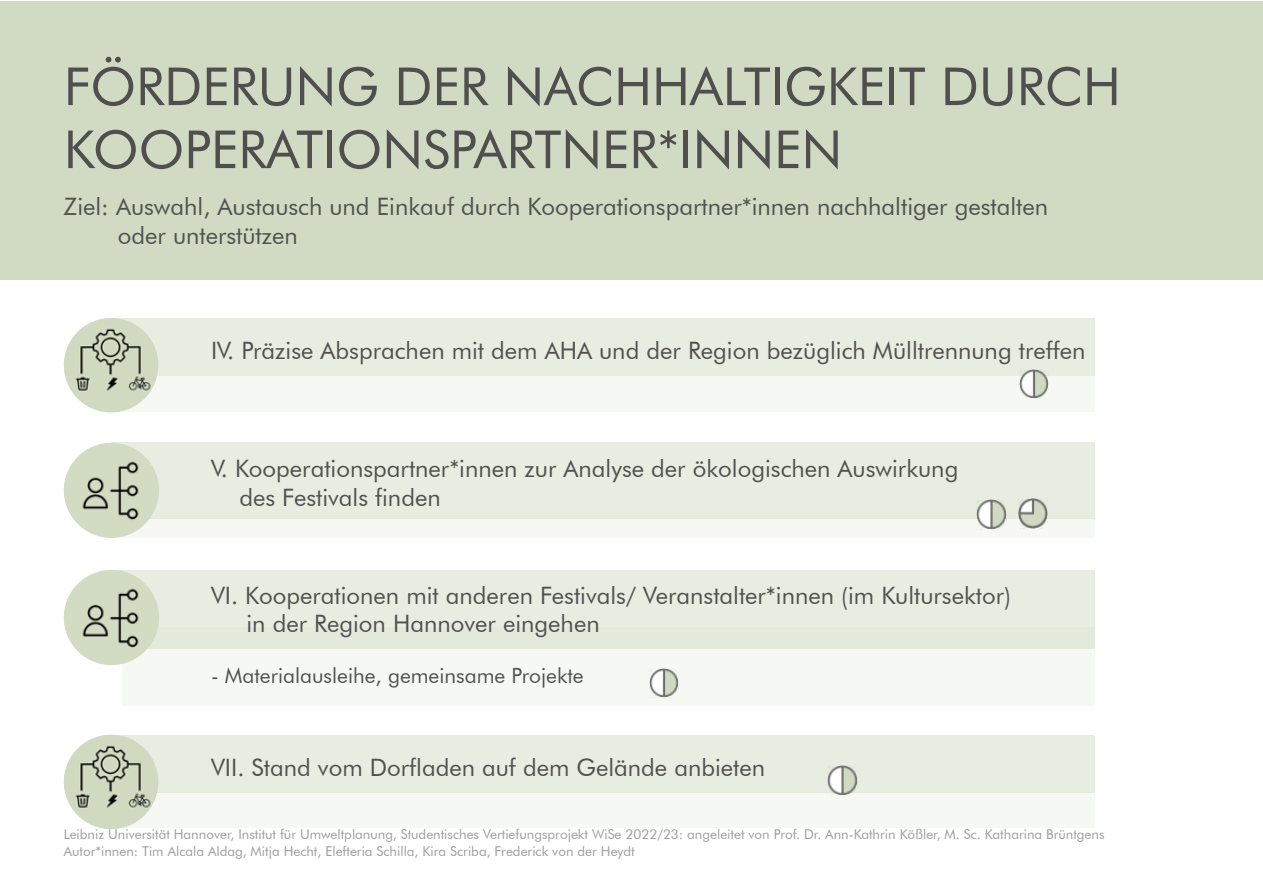
<style>
.page{position:relative;width:1263px;height:893px;background:#fff}
.page>*{position:absolute;margin:0;border:0;box-sizing:border-box;transform-origin:0 0}
.t1{font:52.5px/63px "Futura BT";color:#4f4f4f}
.t2{font:24px/28.8px "Futura BT";color:#515151}
.t3{font:21px "Futura BT";color:#515151}
.t4{font:13.5px/16.2px "Futura BT";color:#9d9d9d}
</style>
<div class="page">
<div style="left:111px;top:319px;width:983px;height:57px;background:#e8ede1"></div>
<div style="left:111px;top:442px;width:983px;height:77px;background:#e8ede1"></div>
<div style="left:111px;top:570px;width:983px;height:78px;background:#e8ede1"></div>
<div style="left:111px;top:735px;width:983px;height:57px;background:#e8ede1"></div>
<div style="left:122px;top:376px;width:972px;height:35px;background:#f5f8f3"></div>
<div style="left:122px;top:518px;width:972px;height:20px;background:#f5f8f3"></div>
<div style="left:122px;top:628px;width:972px;height:78px;background:linear-gradient(to bottom,#e6ebde,#fafdfa)"></div>
<div style="left:108px;top:793px;width:986px;height:35px;background:#f5f8f3"></div>
<div style="left:0;top:1px;width:1263px;height:279px;background:#d1dac2"></div>
<img style="left:64px;top:318px;width:94px;height:94px;border-radius:47px">
<img style="left:64px;top:735px;width:94px;height:94px;border-radius:47px">
<div style="left:64px;top:443px;width:95px;height:95px;background:#d1dcc3;border-radius:50%"></div>
<img style="left:64px;top:459px;width:95px;height:72px">
<div style="left:64px;top:570px;width:95px;height:95px;background:#d1dcc3;border-radius:50%"></div>
<img style="left:64px;top:585px;width:95px;height:73px">
<img style="left:828px;top:766px;width:29px;height:29px">
<img style="left:649px;top:668px;width:30px;height:29px">
<img style="left:977px;top:500px;width:29px;height:29px">
<img style="left:1019px;top:369px;width:30px;height:29px">
<img style="left:1018px;top:499px;width:30px;height:29px">
<h1 class="t1" style="left:64px;top:55px;width:1058px">FÖRDERUNG DER NACHHALTIGKEIT DURCH<br>KOOPERATIONSPARTNER*INNEN</h1>
<p class="t2" style="left:118px;top:192px;width:932px;text-indent:-54px">Ziel: Auswahl, Austausch und Einkauf durch Kooperationspartner*innen nachhaltiger gestalten oder unterstützen</p>
<p class="t2" style="left:211px;top:336px;width:876px">IV. Präzise Absprachen mit dem AHA und der Region bezüglich Mülltrennung treffen</p>
<p class="t2" style="left:239px;top:454px;width:720px;text-indent:-28px">V. Kooperationspartner*innen zur Analyse der ökologischen Auswirkung des Festivals finden</p>
<p class="t2" style="left:246px;top:580px;width:766px;text-indent:-35px">VI. Kooperationen mit anderen Festivals/ Veranstalter*innen (im Kultursektor) in der Region Hannover eingehen</p>
<p class="t3" style="left:211px;top:663px;width:374px">- Materialausleihe, gemeinsame Projekte</p>
<p class="t2" style="left:211px;top:753px;width:556px">VII. Stand vom Dorfladen auf dem Gelände anbieten</p>
<p class="t4" style="left:64px;top:826px;width:1042px">Leibniz Universität Hannover, Institut für Umweltplanung, Studentisches Vertiefungsprojekt WiSe 2022/23: angeleitet von Prof. Dr. Ann-Kathrin Kößler, M. Sc. Katharina Brüntgens<br>Autor*innen: Tim Alcala Aldag, Mitja Hecht, Elefteria Schilla, Kira Scriba, Frederick von der Heydt</p>
</div>
